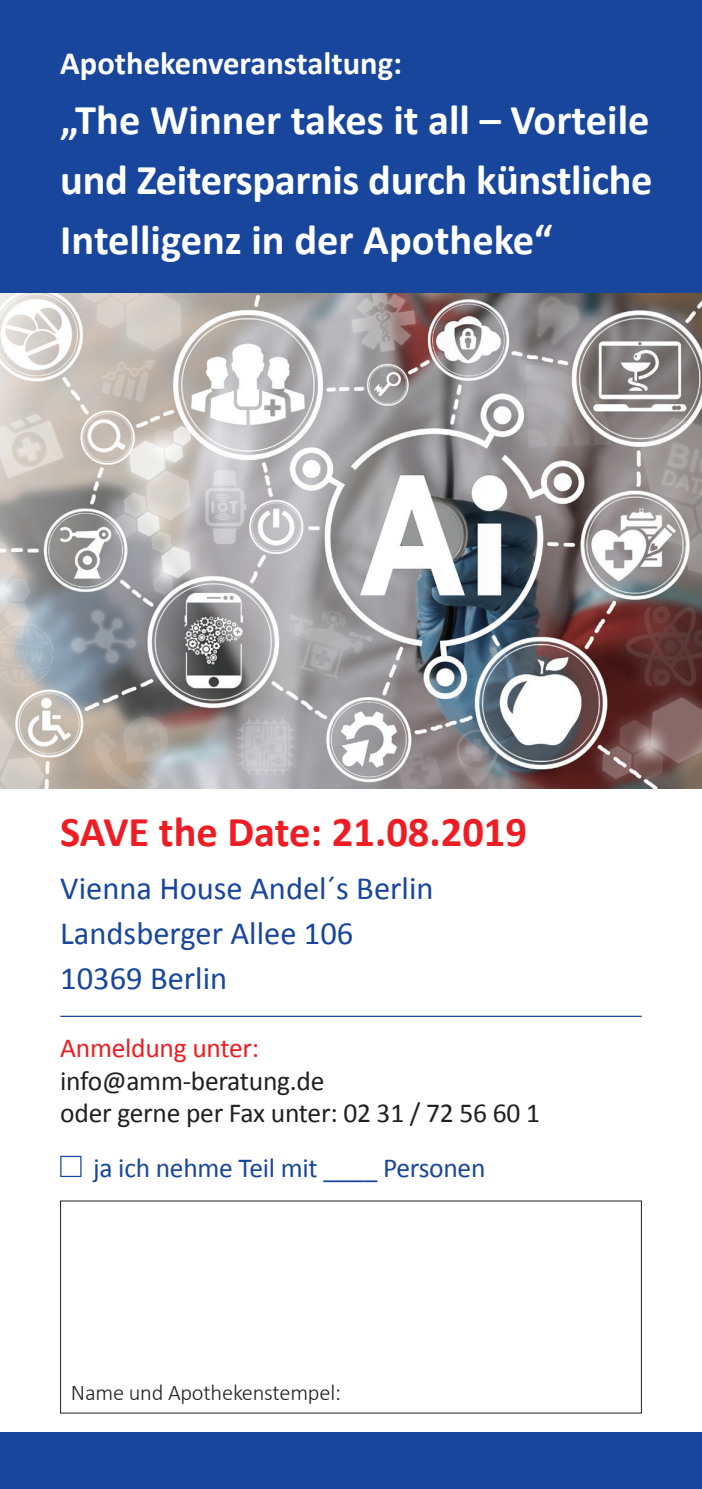
<style>
.page{position:relative;width:702px;height:1489px;background:#fff}
.page>*{position:absolute;margin:0;border:0;box-sizing:border-box;transform-origin:0 0}
.t1{font:700 42.5px/60px "Calibri";letter-spacing:-.01em;color:#fff;text-align:justify}
.t2{font:700 42.5px "Calibri";color:#ee1d23}
.t3{font:32.5px/45px "Calibri";color:#18469d}
.t4{font:700 32.5px "Calibri";color:#fff}
.t5{font:27.5px/32.5px "Calibri";letter-spacing:-.01em;color:#231f20}
.t6{font:27.5px "Calibri";letter-spacing:-.01em;color:#18469d}
.t7{font:27.5px "Calibri";letter-spacing:-.01em;color:#ee1d23}
.t8{font:300 22.5px "Calibri";letter-spacing:-.01em;color:#231f20}
</style>
<div class="page">
<img style="left:0;top:292px;width:702px;height:496px">
<div style="left:0;top:0;width:702px;height:292px;background:#18469d"></div>
<div style="left:0;top:1431px;width:702px;height:57px;background:#18469d"></div>
<hr style="left:60px;top:1015px;width:581px;height:1px;background:#18469d">
<p class="t4" style="left:60px;top:42px;width:343px">Apothekenveranstaltung:</p>
<p class="t1" style="left:60px;top:90px;width:593px">„The Winner takes it all – Vorteile und Zeitersparnis durch künstliche Intelligenz in der Apotheke“</p>
<p class="t2" style="left:60px;top:804px;width:468px">SAVE the Date: 21.08.2019</p>
<p class="t3" style="left:60px;top:865px;width:375px">Vienna House Andel´s Berlin<br>Landsberger Allee 106<br>10369 Berlin</p>
<p class="t7" style="left:60px;top:1030px;width:200px">Anmeldung unter:</p>
<p class="t5" style="left:60px;top:1064px;width:481px">info@amm-beratung.de<br>oder gerne per Fax unter: 02 31 / 72 56 60 1</p>
<p class="t6" style="left:93px;top:1150px;width:394px">ja ich nehme Teil mit ____ Personen</p>
<p class="t8" style="left:71px;top:1377px;width:271px">Name und Apothekenstempel:</p>
</div>
